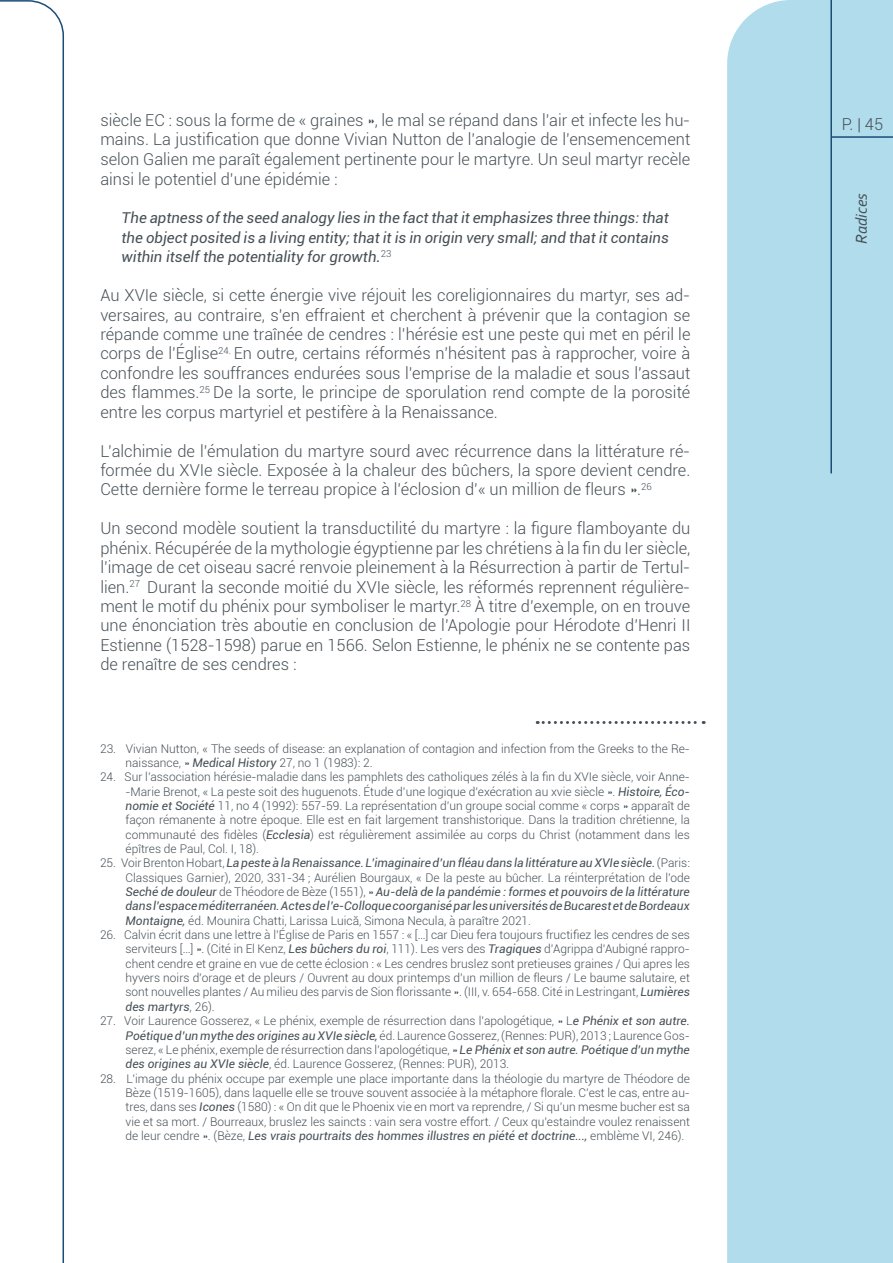
<style>
.page{position:relative;width:893px;height:1263px;background:#fff}
.page>*{position:absolute;margin:0;border:0;box-sizing:border-box;transform-origin:0 0}
.t1{font:300 16.5px/19.5px "Roboto";color:#465056;text-align:justify}
.t2{font:italic 16.5px "Corbel";color:#465056}
.t3{font:italic 15px/19.5px "Roboto";color:#465056;text-align:justify}
.t4{font:300 12px/14.4px "Roboto";color:#465056;text-align:justify}
.t5{font:italic 12px/14.4px "Roboto";color:#465056;text-align:justify}
.s1{font-size:16.5px}
.s2{font-weight:400;font-style:italic}
.s3{font-weight:300;font-style:normal}
</style>
<div class="page">
<svg style="left:0;top:0;width:64px;height:1263px"></svg>
<div style="left:727px;top:0;width:166px;height:1263px;background:#b1dcec"></div>
<hr style="left:830px;top:0;width:2px;height:473px;background:#1a4c77">
<div style="left:834px;top:99px;width:57px;height:33px;background:#b0dcec"></div>
<hr style="left:832px;top:136px;width:61px;height:2px;background:#1a4c77">
<div style="left:841px;top:146px;width:28px;height:324px;background:#b0dcec"></div>
<svg style="left:537px;top:721px;width:167px;height:3px"></svg>
<p class="t1" style="left:100px;top:109px;width:592px">siècle EC : sous la forme de « graines », le mal se répand dans l’air et infecte les hu&shy;mains. La justification que donne Vivian Nutton de l’analogie de l’ensemencement selon Galien me paraît également pertinente pour le martyre. Un seul martyr recèle ainsi le potentiel d’une épidémie :</p>
<p class="t3" style="left:122px;top:208px;width:549px">The aptness of the seed analogy lies in the fact that it emphasizes three things: that the object posited is a living entity; that it is in origin very small; and that it contains within itself the potentiality for growth<span class="s1">.</span><sup>23</sup></p>
<p class="t1" style="left:100px;top:285px;width:592px">Au XVIe siècle, si cette énergie vive réjouit les coreligionnaires du martyr, ses ad&shy;versaires, au contraire, s’en effraient et cherchent à prévenir que la contagion se répande comme une traînée de cendres : l’hérésie est une peste qui met en péril le corps de l’Église<sup>24.</sup> En outre, certains réformés n’hésitent pas à rapprocher, voire à confondre les souffrances endurées sous l’emprise de la maladie et sous l’assaut des flammes.<sup>25</sup> De la sorte, le principe de sporulation rend compte de la porosité entre les corpus martyriel et pestifère à la Renaissance.</p>
<p class="t1" style="left:100px;top:440px;width:591px">L’alchimie de l’émulation du martyre sourd avec récurrence dans la littérature ré&shy;formée du XVIe siècle. Exposée à la chaleur des bûchers, la spore devient cendre.<br>Cette dernière forme le terreau propice à l’éclosion d’« un million de fleurs ».<sup>26</sup></p>
<p class="t1" style="left:100px;top:518px;width:592px">Un second modèle soutient la transductilité du martyre : la figure flamboyante du phénix. Récupérée de la mythologie égyptienne par les chrétiens à la fin du Ier siècle, l’image de cet oiseau sacré renvoie pleinement à la Résurrection à partir de Tertul&shy;lien.<sup>27</sup> Durant la seconde moitié du XVIe siècle, les réformés reprennent régulière&shy;ment le motif du phénix pour symboliser le martyr.<sup>28</sup> À titre d’exemple, on en trouve une énonciation très aboutie en conclusion de l’Apologie pour Hérodote d’Henri II Estienne (1528-1598) parue en 1566. Selon Estienne, le phénix ne se contente pas de renaître de ses cendres :</p>
<p class="t4" style="left:126px;top:741px;width:566px;text-indent:-26px">23. Vivian Nutton, « The seeds of disease: an explanation of contagion and infection from the Greeks to the Re&shy;naissance, » <span class="s2">Medical History</span> 27, no 1 (1983): 2.</p>
<p class="t4" style="left:126px;top:769px;width:566px;text-indent:-26px">24. Sur l’association hérésie-maladie dans les pamphlets des catholiques zélés à la fin du XVIe siècle, voir Anne--Marie Brenot, « La peste soit des huguenots. Étude d’une logique d’exécration au xvie siècle ». <span class="s2">Histoire, Éco&shy;nomie et Société</span> 11, no 4 (1992): 557‑59. La représentation d’un groupe social comme « corps » apparaît de façon rémanente à notre époque. Elle est en fait largement transhistorique. Dans la tradition chrétienne, la communauté des fidèles (<span class="s2">Ecclesia</span>) est régulièrement assimilée au corps du Christ (notamment dans les épîtres de Paul, Col. I, 18).</p>
<p class="t5" style="left:126px;top:855px;width:566px;text-indent:-26px"><span class="s3">25. Voir Brenton Hobart,</span> La peste à la Renaissance. L’imaginaire d’un fléau dans la littérature au XVIe siècle. <span class="s3">(Paris:<br>Classiques Garnier), 2020, 331-34 ; Aurélien Bourgaux, « De la peste au bûcher. La réinterprétation de l’ode </span>Seché de douleur <span class="s3">de Théodore de Bèze (1551), »</span> Au-delà de la pandémie : formes et pouvoirs de la littérature dans l’espace méditerranéen. Actes de l’e-Colloque coorganisé par les universités de Bucarest et de Bordeaux Montaigne, <span class="s3">éd. Mounira Chatti, Larissa Luică, Simona Necula, à paraître 2021.</span></p>
<p class="t4" style="left:126px;top:927px;width:566px;text-indent:-26px">26. Calvin écrit dans une lettre à l’Église de Paris en 1557 : « […] car Dieu fera toujours fructifiez les cendres de ses serviteurs […] ». (Cité in El Kenz, <span class="s2">Les bûchers du roi</span>, 111). Les vers des <span class="s2">Tragiques</span> d’Agrippa d’Aubigné rappro&shy;chent cendre et graine en vue de cette éclosion : « Les cendres bruslez sont pretieuses graines / Qui apres les hyvers noirs d’orage et de pleurs / Ouvrent au doux printemps d’un million de fleurs / Le baume salutaire, et sont nouvelles plantes / Au milieu des parvis de Sion florissante ». (III, v. 654-658. Cité in Lestringant, <span class="s2">Lumières des martyrs</span>, 26).</p>
<p class="t4" style="left:126px;top:1013px;width:566px;text-indent:-26px">27. Voir Laurence Gosserez, « Le phénix, exemple de résurrection dans l’apologétique, » L<span class="s2">e Phénix et son autre.<br>Poétique d’un mythe des origines au XVIe siècle,</span> éd. Laurence Gosserez, (Rennes: PUR), 2013 ; Laurence Gos&shy;serez, « Le phénix, exemple de résurrection dans l’apologétique, » <span class="s2">Le Phénix et son autre. Poétique d’un mythe des origines au XVIe siècle</span>, éd. Laurence Gosserez, (Rennes: PUR), 2013.</p>
<p class="t4" style="left:126px;top:1071px;width:566px;text-indent:-26px">28. L’image du phénix occupe par exemple une place importante dans la théologie du martyre de Théodore de Bèze (1519-1605), dans laquelle elle se trouve souvent associée à la métaphore florale. C’est le cas, entre au&shy;tres, dans ses <span class="s2">Icones</span> (1580) : « On dit que le Phoenix vie en mort va reprendre, / Si qu’un mesme bucher est sa vie et sa mort. / Bourreaux, bruslez les saincts : vain sera vostre effort. / Ceux qu’estaindre voulez renaissent de leur cendre ». (Bèze, <span class="s2">Les vrais pourtraits des hommes illustres en piété et doctrine...,</span> emblème VI, 246).</p>
<h1 class="t1" style="left:842px;top:113px;width:43px">P. | 45</h1>
<h1 class="t2" style="left:851px;top:244px;width:52px;rotate:-90deg">Radices</h1>
</div>
